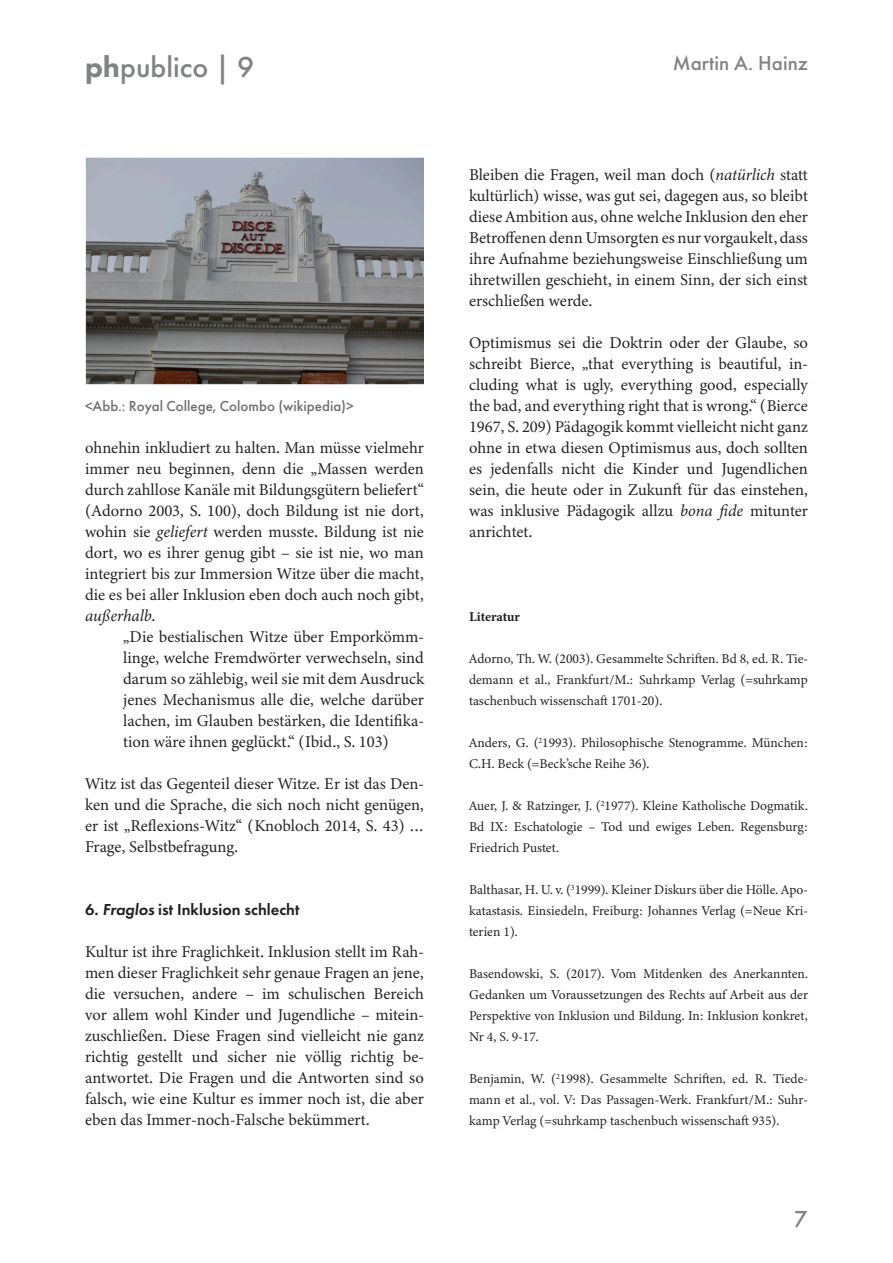
<style>
.page{position:relative;width:893px;height:1263px;background:#fff}
.page>*{position:absolute;margin:0;border:0;box-sizing:border-box;transform-origin:0 0}
.t1{font:500 30px "Futura PT";color:#808285}
.t2{font:500 24px "Futura PT";color:#808285}
.t3{font:500 21px "Futura PT";color:#808285}
.t4{font:16.5px/21px "Minion 3";color:#231f20;text-align:justify}
.t5{font:600 16.5px "Futura PT";color:#231f20}
.t6{font:500 15px "Futura PT";color:#6c6d70}
.t7{font:13.5px/21px "Minion 3";color:#231f20;text-align:justify}
.t8{font:700 13.5px "Minion 3";letter-spacing:-.005em;color:#231f20}
.s1{font-weight:800}
.s2{font-style:italic}
</style>
<div class="page">
<img style="left:85px;top:157px;width:339px;height:227px">
<h1 class="t1" style="left:85px;top:49px;width:171px"><span class="s1">ph</span>publico | 9</h1>
<p class="t3" style="left:673px;top:50px;width:137px">Martin A. Hainz</p>
<p class="t6" style="left:85px;top:397px;width:270px">&lt;Abb.: Royal College, Colombo (wikipedia)&gt;</p>
<p class="t4" style="left:85px;top:437px;width:340px">ohnehin inkludiert zu halten. Man müsse vielmehr immer neu beginnen, denn die „Massen werden durch zahllose Kanäle mit Bildungsgütern beliefert“ (Adorno 2003, S. 100), doch Bildung ist nie dort, wohin sie <span class="s2">geliefert</span> werden musste. Bildung ist nie dort, wo es ihrer genug gibt – sie ist nie, wo man integriert bis zur Immersion Witze über die macht, die es bei aller Inklusion eben doch auch noch gibt, <span class="s2">außerhalb</span>.</p>
<p class="t4" style="left:123px;top:626px;width:302px">„Die bestialischen Witze über Emporkömm&shy;linge, welche Fremdwörter verwechseln, sind darum so zählebig, weil sie mit dem Ausdruck jenes Mechanismus alle die, welche darüber lachen, im Glauben bestärken, die Identifika&shy;tion wäre ihnen geglückt.“ (Ibid., S. 103)</p>
<p class="t4" style="left:85px;top:773px;width:340px">Witz ist das Gegenteil dieser Witze. Er ist das Den&shy;ken und die Sprache, die sich noch nicht genügen, er ist „Reflexions-Witz“ (Knobloch 2014, S. 43) … Frage, Selbstbefragung.</p>
<p class="t5" style="left:85px;top:899px;width:216px">6. <span class="s2">Fraglos</span> ist Inklusion schlecht</p>
<p class="t4" style="left:85px;top:941px;width:340px">Kultur ist ihre Fraglichkeit. Inklusion stellt im Rah&shy;men dieser Fraglichkeit sehr genaue Fragen an jene, die versuchen, andere – im schulischen Bereich vor allem wohl Kinder und Jugendliche – mitein&shy;zuschließen. Diese Fragen sind vielleicht nie ganz richtig gestellt und sicher nie völlig richtig be&shy;antwortet. Die Fragen und die Antworten sind so falsch, wie eine Kultur es immer noch ist, die aber eben das Immer-noch-Falsche bekümmert.</p>
<p class="t4" style="left:469px;top:164px;width:340px">Bleiben die Fragen, weil man doch (<span class="s2">natürlich</span> statt kultürlich) wisse, was gut sei, dagegen aus, so bleibt diese Ambition aus, ohne welche Inklusion den eher Betroffenen denn Umsorgten es nur vorgaukelt, dass ihre Aufnahme beziehungsweise Einschließung um ihretwillen geschieht, in einem Sinn, der sich einst erschließen werde.</p>
<p class="t4" style="left:469px;top:332px;width:340px">Optimismus sei die Doktrin oder der Glaube, so schreibt Bierce, „that everything is beautiful, in&shy;cluding what is ugly, everything good, especially the bad, and everything right that is wrong.“ (Bierce 1967, S. 209) Pädagogik kommt vielleicht nicht ganz ohne in etwa diesen Optimismus aus, doch sollten es jedenfalls nicht die Kinder und Jugendlichen sein, die heute oder in Zukunft für das einstehen, was inklusive Pädagogik allzu <span class="s2">bona fide</span> mitunter anrichtet.</p>
<p class="t8" style="left:469px;top:607px;width:52px">Literatur</p>
<p class="t7" style="left:469px;top:648px;width:340px">Adorno, Th. W. (2003). Gesammelte Schriften. Bd 8, ed. R. Tie&shy;demann et al., Frankfurt/M.: Suhrkamp Verlag (=suhrkamp taschenbuch wissenschaft 1701-20).</p>
<p class="t7" style="left:469px;top:732px;width:340px">Anders, G. (<sup>2</sup>1993). Philosophische Stenogramme. München:<br>C.H. Beck (=Beck’sche Reihe 36).</p>
<p class="t7" style="left:469px;top:795px;width:340px">Auer, J. &amp; Ratzinger, J. (<sup>2</sup>1977). Kleine Katholische Dogmatik.<br>Bd IX: Eschatologie – Tod und ewiges Leben. Regensburg:<br>Friedrich Pustet.</p>
<p class="t7" style="left:469px;top:879px;width:340px">Balthasar, H. U. v. (<sup>3</sup>1999). Kleiner Diskurs über die Hölle. Apo&shy;katastasis. Einsiedeln, Freiburg: Johannes Verlag (=Neue Kri&shy;terien 1).</p>
<p class="t7" style="left:469px;top:963px;width:340px">Basendowski, S. (2017). Vom Mitdenken des Anerkannten.<br>Gedanken um Voraussetzungen des Rechts auf Arbeit aus der Perspektive von Inklusion und Bildung. In: Inklusion konkret, Nr 4, S. 9-17.</p>
<p class="t7" style="left:469px;top:1068px;width:340px">Benjamin, W. (<sup>2</sup>1998). Gesammelte Schriften, ed. R. Tiede&shy;mann et al., vol. V: Das Passagen-Werk. Frankfurt/M.: Suhr&shy;kamp Verlag (=suhrkamp taschenbuch wissenschaft 935).</p>
<h2 class="t2" style="left:794px;top:1205px;width:15px">7</h2>
</div>
